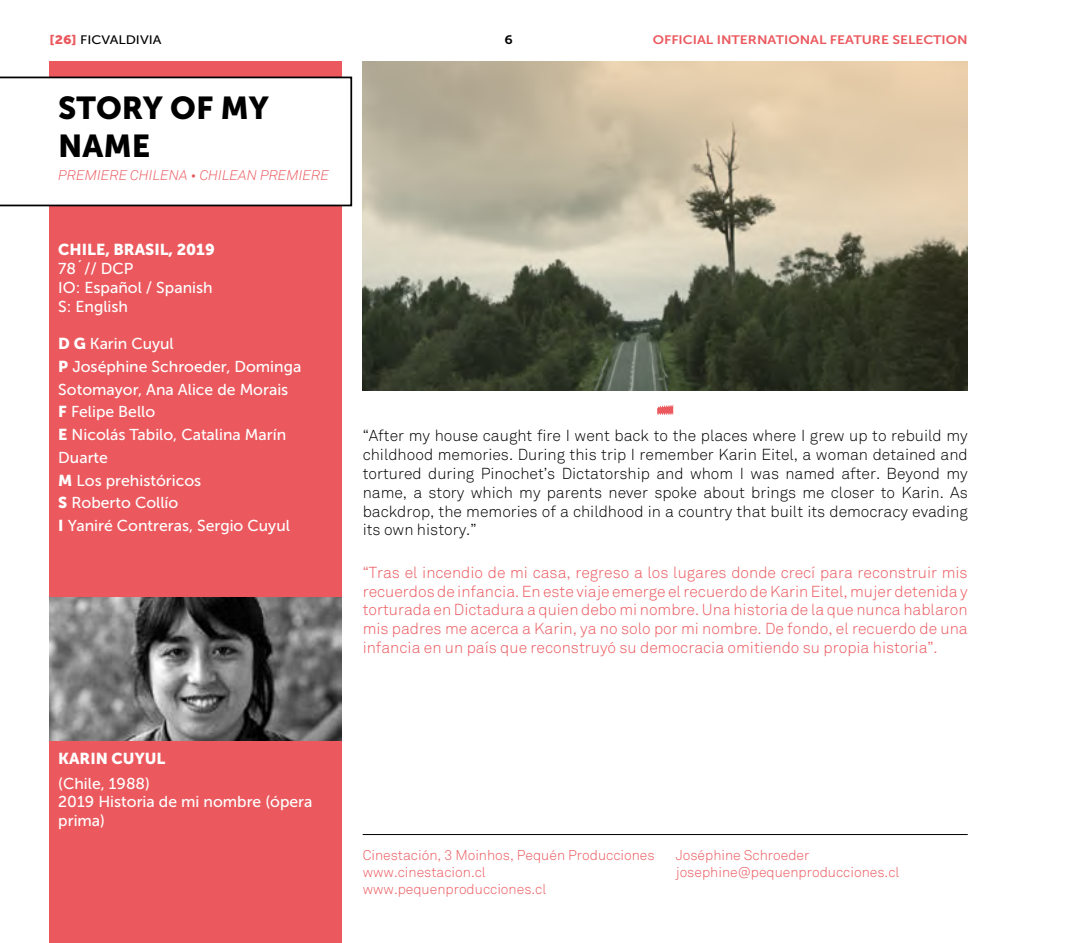
<style>
.page{position:relative;width:1067px;height:943px;background:#fff}
.page>*{position:absolute;margin:0;border:0;box-sizing:border-box;transform-origin:0 0}
.t1{font:31.5px/37.8px "Museo Sans 900";color:#000}
.t2{font:300 15.75px/18.9px "Akkurat";color:#eb595e;text-align:justify}
.t3{font:300 15.75px/18.9px "Akkurat";color:#000;text-align:justify}
.t4{font:15.75px/22.8px "Museo Sans 500";color:#fff}
.t5{font:15.75px "Museo Sans 900";color:#fff}
.t6{font:300 14px/16.8px "Akkurat";color:#eb595e}
.t7{font:italic 300 14px "Akkurat";color:#eb595e}
.t8{font:12.25px "Museo Sans 700";color:#eb595e;scale:1.13 1}
.t9{font:12.25px "Museo Sans 500";color:#000;scale:1.13 1}
.t10{font:12.25px "Museo Sans 700";color:#000;scale:1.13 1}
.s1{font-family:"Museo Sans 900";color:#eb595e}
.s2{font-family:"Museo Sans 900"}
</style>
<div class="page">
<img style="left:363px;top:61px;width:604px;height:330px">
<div style="left:50px;top:61px;width:292px;height:882px;background:#eb595e"></div>
<div style="left:0;top:77px;width:352px;height:129px;background:#fff"></div>
<hr style="left:363px;top:834px;width:604px;height:1px;background:#000">
<img style="left:50px;top:597px;width:292px;height:143px">
<svg style="left:657px;top:404px;width:16px;height:11px"></svg>
<p class="t9" style="left:50px;top:33px;width:100px"><span class="s1">[26]</span> FICVALDIVIA</p>
<p class="t10" style="left:504px;top:33px;width:9px">6</p>
<h1 class="t1" style="left:58px;top:89px;width:212px">STORY OF MY<br>NAME</h1>
<p class="t7" style="left:58px;top:167px;width:272px">PREMIERE CHILENA • CHILEAN PREMIERE</p>
<p class="t5" style="left:58px;top:241px;width:158px">CHILE, BRASIL, 2019</p>
<p class="t4" style="left:58px;top:259px;width:156px;line-height:18.9px">78´// DCP<br>IO: Español / Spanish<br>S: English</p>
<p class="t8" style="left:652px;top:33px;width:280px">OFFICIAL INTERNATIONAL FEATURE SELECTION</p>
<p class="t4" style="left:58px;top:332px;width:244px"><span class="s2">D G</span> Karin Cuyul<br><span class="s2">P</span> Joséphine Schroeder, Dominga<br>Sotomayor, Ana Alice de Morais<br><span class="s2">F</span> Felipe Bello<br><span class="s2">E</span> Nicolás Tabilo, Catalina Marín<br>Duarte<br><span class="s2">M</span> Los prehistóricos<br><span class="s2">S</span> Roberto Collío<br><span class="s2">I</span> Yaniré Contreras, Sergio Cuyul</p>
<p class="t5" style="left:58px;top:750px;width:109px">KARIN CUYUL</p>
<p class="t4" style="left:58px;top:773px;width:256px;line-height:18.9px">(Chile, 1988)<br>2019 Historia de mi nombre (ópera prima)</p>
<p class="t3" style="left:363px;top:426px;width:606px">“After my house caught fire I went back to the places where I grew up to rebuild my childhood memories. During this trip I remember Karin Eitel, a woman detained and tortured during Pinochet’s Dictatorship and whom I was named after. Beyond my name, a story which my parents never spoke about brings me closer to Karin. As backdrop, the memories of a childhood in a country that built its democracy evading its own history.”</p>
<p class="t2" style="left:363px;top:563px;width:606px">“Tras el incendio de mi casa, regreso a los lugares donde crecí para reconstruir mis recuerdos de infancia. En este viaje emerge el recuerdo de Karin Eitel, mujer detenida y torturada en Dictadura a quien debo mi nombre. Una historia de la que nunca hablaron mis padres me acerca a Karin, ya no solo por mi nombre. De fondo, el recuerdo de una infancia en un país que reconstruyó su democracia omitiendo su propia historia”.</p>
<p class="t6" style="left:363px;top:846px;width:293px">Cinestación, 3 Moinhos, Pequén Producciones www.cinestacion.cl www.pequenproducciones.cl</p>
<p class="t6" style="left:675px;top:846px;width:225px">Joséphine Schroeder josephine@pequenproducciones.cl</p>
</div>
